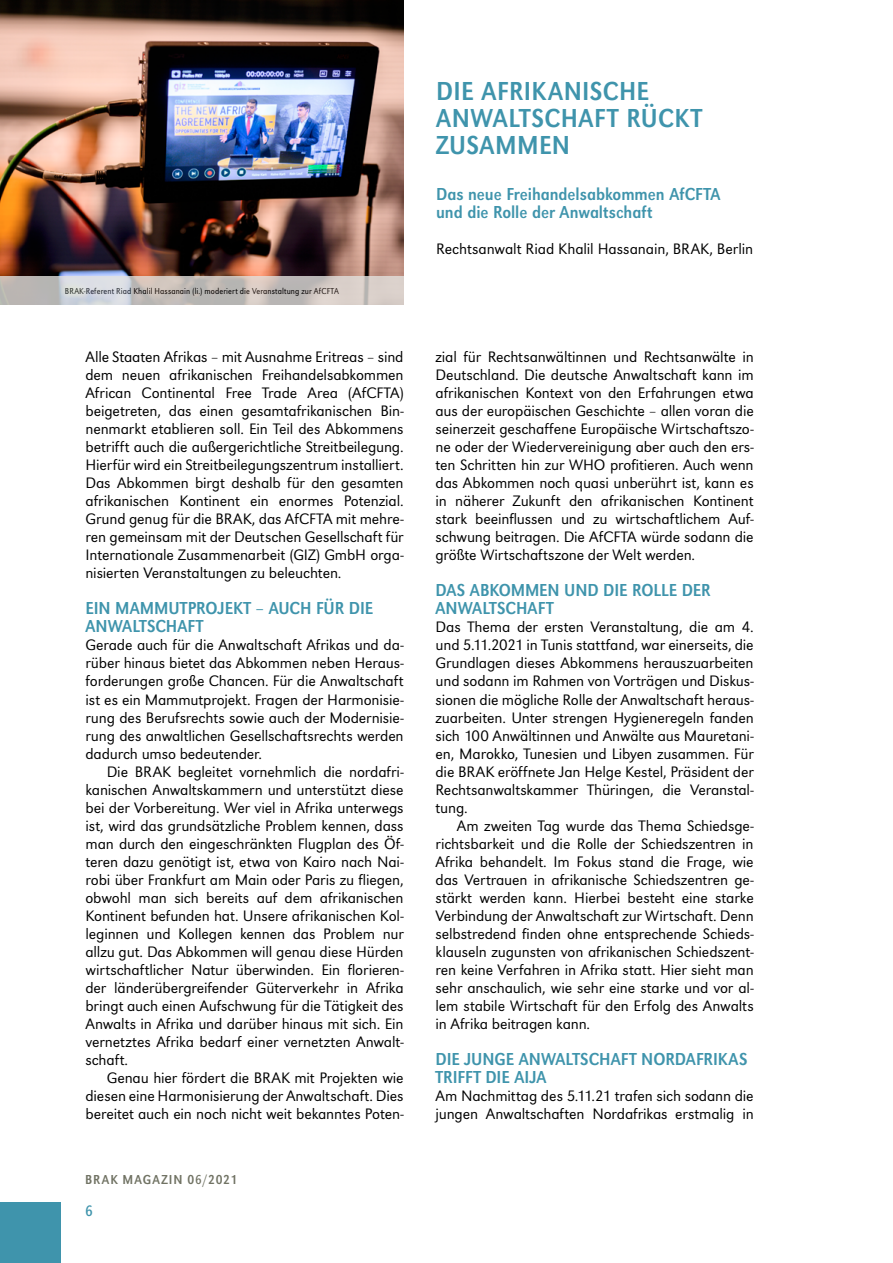
<style>
.page{position:relative;width:893px;height:1263px;background:#fff}
.page>*{position:absolute;margin:0;border:0;box-sizing:border-box;transform-origin:0 0}
.t1{font:27px/27px "URW Grotesk T Regu Extr Narr";letter-spacing:.015em;color:#3f94ac}
.t2{font:18px/18px "URW Grotesk T Regu Extr Narr";letter-spacing:-.005em;color:#3f94ac}
.t3{font:15.75px/18px "URW Grotesk T Ligh";letter-spacing:-.01em;color:#000;text-align:justify}
.t4{font:15.75px "URW Grotesk T Regu Extr Narr";color:#3f94ac}
.t5{font:13.5px "URW Grotesk T Regu Extr Narr";letter-spacing:.07em;color:#717364}
.t6{font:9px "URW Grotesk T Ligh Extr Narr";letter-spacing:.01em;color:#000}
</style>
<div class="page">
<div style="left:0;top:1202px;width:61px;height:61px;background:#3f94ac"></div>
<img style="left:0;top:0;width:404px;height:276px">
<svg style="left:0;top:276px;width:404px;height:29px;background:#c9c4c1"></svg>
<p class="t6" style="left:65px;top:286px;width:275px">BRAK-Referent Riad Khalil Hassanain (li.) moderiert die Veranstaltung zur AfCFTA</p>
<p class="t3" style="left:85px;top:348px;width:320px">Alle Staaten Afrikas – mit Ausnahme Eritreas – sind dem neuen afrikanischen Freihandelsabkommen African Continental Free Trade Area (AfCFTA) beigetreten, das einen gesamtafrikanischen Bin&shy;nenmarkt etablieren soll. Ein Teil des Abkommens betrifft auch die außergerichtliche Streitbeilegung.<br>Hierfür wird ein Streitbeilegungszentrum installiert.<br>Das Abkommen birgt deshalb für den gesamten afrikanischen Kontinent ein enormes Potenzial.<br>Grund genug für die BRAK, das AfCFTA mit mehre&shy;ren gemeinsam mit der Deutschen Gesellschaft für Internationale Zusammenarbeit (GIZ) GmbH orga&shy;nisierten Veranstaltungen zu beleuchten.</p>
<p class="t2" style="left:85px;top:599px;width:289px">EIN MAMMUTPROJEKT – AUCH FÜR DIE<br>ANWALTSCHAFT</p>
<p class="t3" style="left:85px;top:636px;width:320px">Gerade auch für die Anwaltschaft Afrikas und da&shy;rüber hinaus bietet das Abkommen neben Heraus&shy;forderungen große Chancen. Für die Anwaltschaft ist es ein Mammutprojekt. Fragen der Harmonisie&shy;rung des Berufsrechts sowie auch der Modernisie&shy;rung des anwaltlichen Gesellschaftsrechts werden dadurch umso bedeutender.</p>
<p class="t3" style="left:85px;top:762px;width:320px;text-indent:21px">Die BRAK begleitet vornehmlich die nordafri&shy;kanischen Anwaltskammern und unterstützt diese bei der Vorbereitung. Wer viel in Afrika unterwegs ist, wird das grundsätzliche Problem kennen, dass man durch den eingeschränkten Flugplan des Öf&shy;teren dazu genötigt ist, etwa von Kairo nach Nai&shy;robi über Frankfurt am Main oder Paris zu fliegen, obwohl man sich bereits auf dem afrikanischen Kontinent befunden hat. Unsere afrikanischen Kol&shy;leginnen und Kollegen kennen das Problem nur allzu gut. Das Abkommen will genau diese Hürden wirtschaftlicher Natur überwinden. Ein florieren&shy;der länderübergreifender Güterverkehr in Afrika bringt auch einen Aufschwung für die Tätigkeit des Anwalts in Afrika und darüber hinaus mit sich. Ein vernetztes Afrika bedarf einer vernetzten Anwalt&shy;schaft.</p>
<p class="t3" style="left:85px;top:1068px;width:320px;text-indent:21px">Genau hier fördert die BRAK mit Projekten wie diesen eine Harmonisierung der Anwaltschaft. Dies bereitet auch ein noch nicht weit bekanntes Poten-</p>
<p class="t5" style="left:85px;top:1172px;width:154px">BRAK MAGAZIN 06/2021</p>
<p class="t4" style="left:85px;top:1202px;width:9px">6</p>
<p class="t1" style="left:436px;top:77px;width:267px">DIE AFRIKANISCHE<br>ANWALTSCHAFT RÜCKT<br>ZUSAMMEN</p>
<p class="t2" style="left:436px;top:185px;width:286px">Das neue Freihandelsabkommen AfCFTA und die Rolle der Anwaltschaft</p>
<p class="t3" style="left:436px;top:240px;width:319px">Rechtsanwalt Riad Khalil Hassanain, BRAK, Berlin</p>
<p class="t3" style="left:436px;top:348px;width:320px">zial für Rechtsanwältinnen und Rechtsanwälte in Deutschland. Die deutsche Anwaltschaft kann im afrikanischen Kontext von den Erfahrungen etwa aus der europäischen Geschichte – allen voran die seinerzeit geschaffene Europäische Wirtschaftszo&shy;ne oder der Wiedervereinigung aber auch den ers&shy;ten Schritten hin zur WHO profitieren. Auch wenn das Abkommen noch quasi unberührt ist, kann es in näherer Zukunft den afrikanischen Kontinent stark beeinflussen und zu wirtschaftlichem Auf&shy;schwung beitragen. Die AfCFTA würde sodann die größte Wirtschaftszone der Welt werden.</p>
<p class="t2" style="left:436px;top:581px;width:277px">DAS ABKOMMEN UND DIE ROLLE DER<br>ANWALTSCHAFT</p>
<p class="t3" style="left:436px;top:618px;width:320px">Das Thema der ersten Veranstaltung, die am 4. und 5.11.2021 in Tunis stattfand, war einerseits, die Grundlagen dieses Abkommens herauszuarbeiten und sodann im Rahmen von Vorträgen und Diskus&shy;sionen die mögliche Rolle der Anwaltschaft heraus&shy;zuarbeiten. Unter strengen Hygieneregeln fanden sich 100 Anwältinnen und Anwälte aus Mauretani&shy;en, Marokko, Tunesien und Libyen zusammen. Für die BRAK eröffnete Jan Helge Kestel, Präsident der Rechtsanwaltskammer Thüringen, die Veranstal&shy;tung.</p>
<p class="t3" style="left:436px;top:816px;width:320px;text-indent:21px">Am zweiten Tag wurde das Thema Schiedsge&shy;richtsbarkeit und die Rolle der Schiedszentren in Afrika behandelt. Im Fokus stand die Frage, wie das Vertrauen in afrikanische Schiedszentren ge&shy;stärkt werden kann. Hierbei besteht eine starke Verbindung der Anwaltschaft zur Wirtschaft. Denn selbstredend finden ohne entsprechende Schieds&shy;klauseln zugunsten von afrikanischen Schiedszent&shy;ren keine Verfahren in Afrika statt. Hier sieht man sehr anschaulich, wie sehr eine starke und vor al&shy;lem stabile Wirtschaft für den Erfolg des Anwalts in Afrika beitragen kann.</p>
<p class="t2" style="left:436px;top:1049px;width:313px">DIE JUNGE ANWALTSCHAFT NORDAFRIKAS<br>TRIFFT DIE AIJA</p>
<p class="t3" style="left:436px;top:1086px;width:320px">Am Nachmittag des 5.11.21 trafen sich sodann die jungen Anwaltschaften Nordafrikas erstmalig in</p>
</div>
